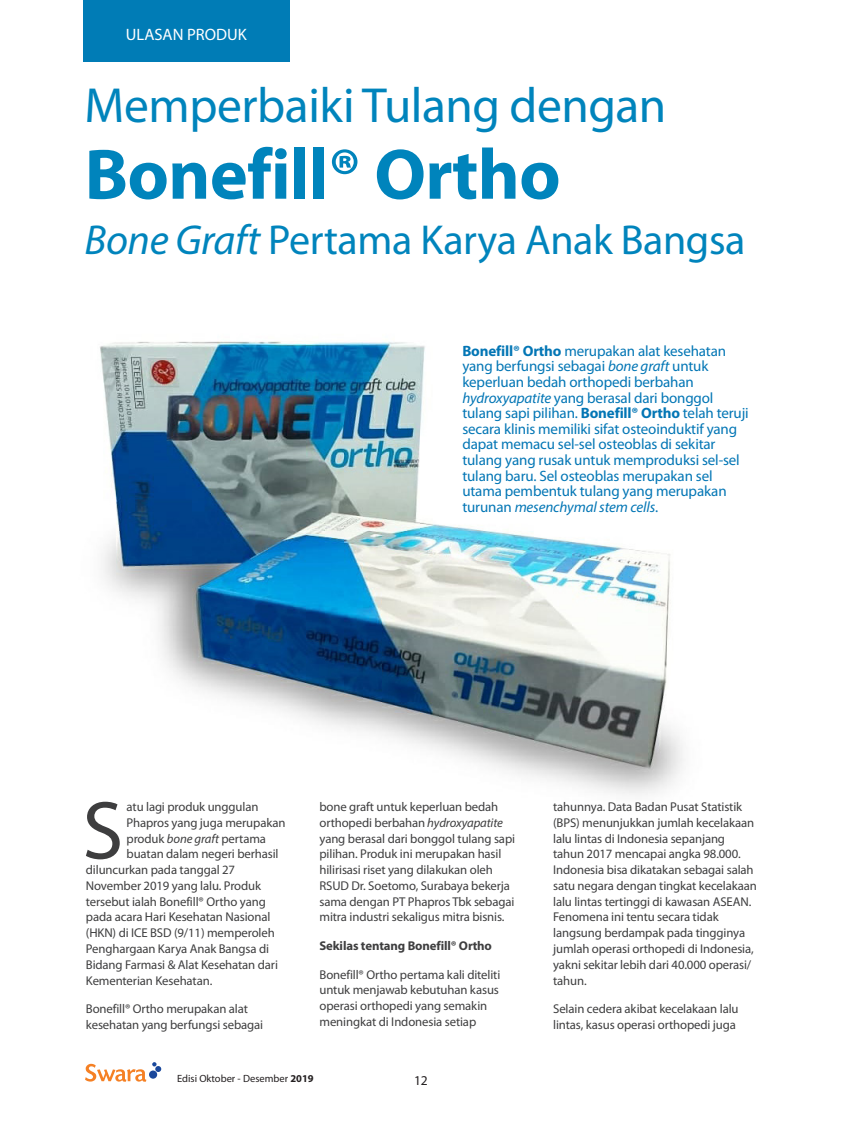
<style>
.page{position:relative;width:851px;height:1127px;background:#fff}
.page>*{position:absolute;margin:0;border:0;box-sizing:border-box;transform-origin:0 0}
.t1{font:82.8px "Myriad Pro";color:#3e3e3f}
.BODYTEKS_normal{font:700 72px "Myriad Pro";letter-spacing:-.01em;color:#0084bc}
.BODYTEKS_normal-2{font:49.5px "Myriad Pro";letter-spacing:-.01em;color:#0084bc}
.BODYTEKS_normal-3{font:42px "Myriad Pro";letter-spacing:-.01em;color:#0084bc}
.t2{font:16.5px "Myriad Pro";color:#fff}
.t3{font:15px/15.6px "Myriad Pro";letter-spacing:-.01em;color:#0376b5}
.t4{font:13.5px "Myriad Pro";color:#231f20}
.t5{font:12.75px/15.8px "Myriad Pro";letter-spacing:-.01em;color:#3e3e3f}
.t6{font:700 12.75px "Myriad Pro";letter-spacing:-.01em;color:#3e3e3f}
.t7{font:10.5px "Myriad Pro";color:#231f20}
.s1{font-style:italic}
.s2{font-weight:700}
</style>
<div class="page">
<img style="left:100px;top:341px;width:584px;height:454px">
<div style="left:83px;top:0;width:207px;height:61px;background:#007cb6"></div>
<div style="left:149px;top:1070px;width:8px;height:8px;background:#1a489c;border-radius:50%"></div>
<svg style="left:152px;top:1062px;width:9px;height:10px"></svg>
<svg style="left:85px;top:1064px;width:61px;height:17px"></svg>
<p class="t2" style="left:126px;top:24px;width:122px">ULASAN PRODUK</p>
<p class="BODYTEKS_normal-2" style="left:85px;top:75px;width:583px">Memperbaiki Tulang dengan</p>
<p class="BODYTEKS_normal" style="left:85px;top:134px;width:477px">Bonefill® Ortho</p>
<p class="BODYTEKS_normal-3" style="left:85px;top:214px;width:662px"><span class="s1">Bone Graft</span> Pertama Karya Anak Bangsa</p>
<p class="t3" style="left:462px;top:343px;width:288px"><span class="s2">Bonefill® Ortho</span> merupakan alat kesehatan yang berfungsi sebagai <span class="s1">bone graft</span> untuk keperluan bedah orthopedi berbahan <span class="s1">hydroxyapatite</span> yang berasal dari bonggol tulang sapi pilihan. <span class="s2">Bonefill® Ortho</span> telah teruji secara klinis memiliki sifat osteoinduktif yang dapat memacu sel-sel osteoblas di sekitar tulang yang rusak untuk memproduksi sel-sel tulang baru. Sel osteoblas merupakan sel utama pembentuk tulang yang merupakan turunan <span class="s1">mesenchymal stem cells</span>.</p>
<p class="t1" style="left:82px;top:779px;width:42px">S</p>
<p class="t5" style="left:127px;top:799px;width:133px">atu lagi produk unggulan</p>
<p class="t5" style="left:127px;top:814px;width:160px">Phapros yang juga merupakan</p>
<p class="t5" style="left:127px;top:830px;width:141px">produk <span class="s1">bone graft</span> pertama</p>
<p class="t5" style="left:127px;top:846px;width:153px">buatan dalam negeri berhasil</p>
<p class="t5" style="left:86px;top:862px;width:151px">diluncurkan pada tanggal 27</p>
<p class="t5" style="left:86px;top:877px;width:177px">November 2019 yang lalu. Produk</p>
<p class="t5" style="left:86px;top:893px;width:181px">tersebut ialah Bonefill® Ortho yang</p>
<p class="t5" style="left:86px;top:909px;width:186px">pada acara Hari Kesehatan Nasional</p>
<p class="t5" style="left:86px;top:925px;width:190px">(HKN) di ICE BSD (9/11) memperoleh</p>
<p class="t5" style="left:86px;top:940px;width:185px">Penghargaan Karya Anak Bangsa di</p>
<p class="t5" style="left:86px;top:956px;width:193px">Bidang Farmasi &amp; Alat Kesehatan dari</p>
<p class="t5" style="left:86px;top:972px;width:128px">Kementerian Kesehatan.</p>
<p class="t5" style="left:86px;top:1000px;width:179px">Bonefill® Ortho merupakan alat kesehatan yang berfungsi sebagai</p>
<p class="t5" style="left:319px;top:799px;width:197px">bone graft untuk keperluan bedah orthopedi berbahan <span class="s1">hydroxyapatite </span>yang berasal dari bonggol tulang sapi pilihan. Produk ini merupakan hasil hilirisasi riset yang dilakukan oleh RSUD Dr. Soetomo, Surabaya bekerja sama dengan PT Phapros Tbk sebagai mitra industri sekaligus mitra bisnis.</p>
<p class="t6" style="left:319px;top:938px;width:174px">Sekilas tentang Bonefill® Ortho</p>
<p class="t5" style="left:319px;top:966px;width:182px">Bonefill® Ortho pertama kali diteliti untuk menjawab kebutuhan kasus operasi orthopedi yang semakin meningkat di Indonesia setiap</p>
<p class="t5" style="left:553px;top:799px;width:205px">tahunnya. Data Badan Pusat Statistik (BPS) menunjukkan jumlah kecelakaan lalu lintas di Indonesia sepanjang tahun 2017 mencapai angka 98.000.<br>Indonesia bisa dikatakan sebagai salah satu negara dengan tingkat kecelakaan lalu lintas tertinggi di kawasan ASEAN.<br>Fenomena ini tentu secara tidak langsung berdampak pada tingginya jumlah operasi orthopedi di Indonesia, yakni sekitar lebih dari 40.000 operasi/ tahun.</p>
<p class="t5" style="left:553px;top:1000px;width:187px">Selain cedera akibat kecelakaan lalu lintas, kasus operasi orthopedi juga</p>
<p class="t7" style="left:177px;top:1072px;width:138px">Edisi Oktober - Desember <span class="s2">2019</span></p>
<p class="t4" style="left:414px;top:1072px;width:15px">12</p>
</div>
